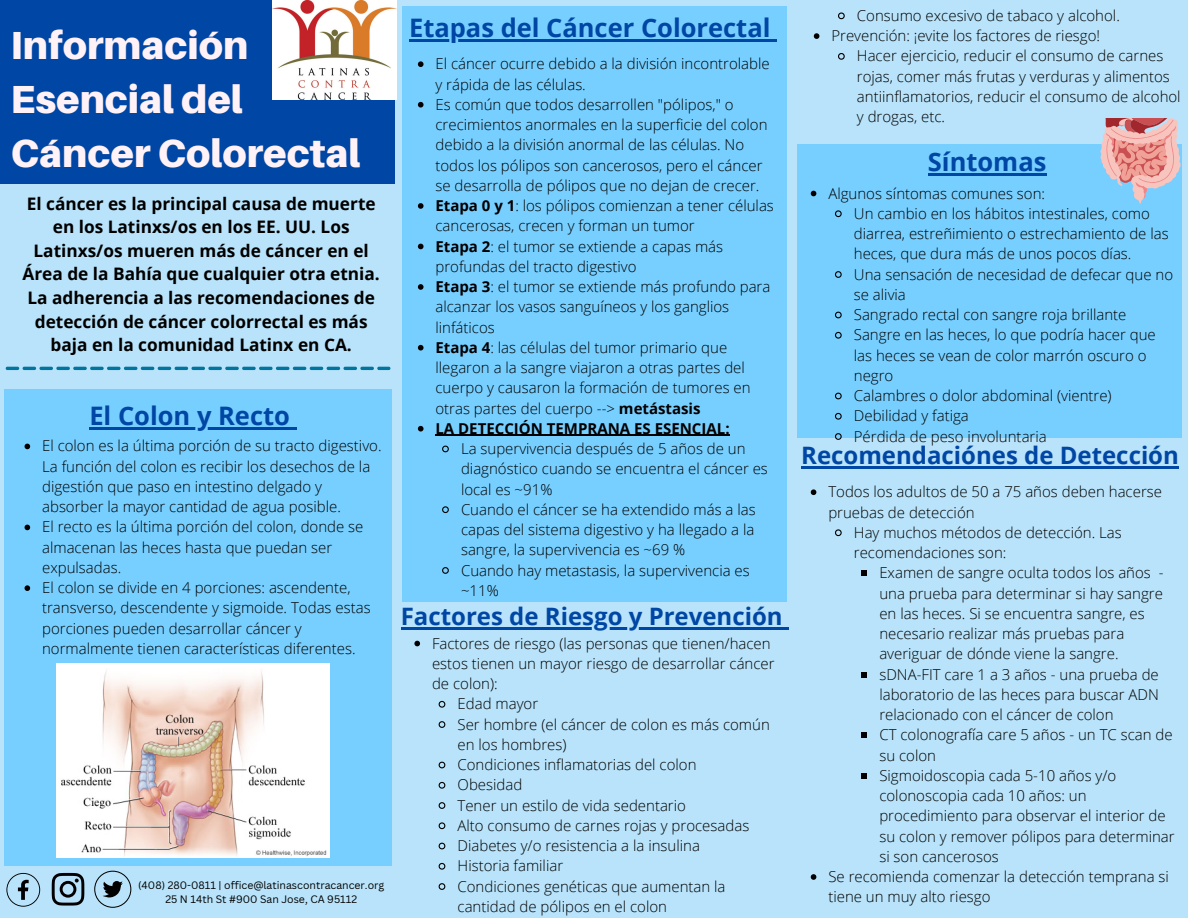
<style>
.page{position:relative;width:1188px;height:918px;background:#b8e3fa}
.page>*{position:absolute;margin:0;border:0;box-sizing:border-box;transform-origin:0 0}
.t1{font:900 39.15px/54px "Aileron";color:#fff2f7}
.t2{font:700 25.5px "Open Sans";color:#0046a4}
.t3{font:700 24px "Open Sans";color:#0046a4}
.t4{font:700 17.25px/23.7px "Open Sans";color:#000;text-align:center}
.t5{font:300 15px/20.2px "Open Sans";color:#000}
.t6{font:10.5px/14px "Canva Sans";color:#000;text-align:center}
.s1{font-weight:700}
</style>
<div class="page">
<svg style="left:6px;top:367px;width:384px;height:3px"></svg>
<div style="left:0;top:0;width:395px;height:184px;background:#0046a4"></div>
<div style="left:4px;top:389px;width:388px;height:477px;background:#77cfff"></div>
<div style="left:402px;top:7px;width:384px;height:595px;background:#77cfff"></div>
<div style="left:797px;top:144px;width:385px;height:293px;background:#77cfff"></div>
<img style="left:273px;top:0;width:123px;height:99px">
<svg style="left:418px;top:61px;width:6px;height:6px"></svg>
<svg style="left:418px;top:102px;width:6px;height:6px"></svg>
<svg style="left:418px;top:203px;width:6px;height:6px"></svg>
<svg style="left:418px;top:244px;width:6px;height:5px"></svg>
<svg style="left:418px;top:284px;width:6px;height:6px"></svg>
<svg style="left:418px;top:345px;width:6px;height:6px"></svg>
<svg style="left:418px;top:426px;width:6px;height:6px"></svg>
<hr style="left:436px;top:435px;width:294px;height:1px;background:#000">
<svg style="left:442px;top:445px;width:7px;height:8px"></svg>
<svg style="left:442px;top:506px;width:7px;height:8px"></svg>
<svg style="left:442px;top:567px;width:7px;height:7px"></svg>
<svg style="left:6px;top:873px;width:34px;height:34px"></svg>
<svg style="left:52px;top:873px;width:32px;height:33px"></svg>
<svg style="left:94px;top:871px;width:37px;height:37px"></svg>
<svg style="left:1100px;top:119px;width:81px;height:85px"></svg>
<svg style="left:25px;top:444px;width:5px;height:5px"></svg>
<svg style="left:25px;top:525px;width:5px;height:5px"></svg>
<svg style="left:25px;top:585px;width:5px;height:6px"></svg>
<hr style="left:89px;top:427px;width:201px;height:2px;background:#0046a4">
<svg style="left:290px;top:427px;width:7px;height:2px"></svg>
<hr style="left:409px;top:39px;width:362px;height:3px;background:#0046a4">
<svg style="left:771px;top:39px;width:6px;height:3px"></svg>
<hr style="left:401px;top:627px;width:382px;height:2px;background:#0046a4">
<svg style="left:783px;top:627px;width:6px;height:2px"></svg>
<svg style="left:414px;top:641px;width:6px;height:5px"></svg>
<svg style="left:438px;top:700px;width:8px;height:8px"></svg>
<svg style="left:438px;top:721px;width:8px;height:7px"></svg>
<svg style="left:438px;top:761px;width:8px;height:8px"></svg>
<svg style="left:438px;top:781px;width:8px;height:8px"></svg>
<svg style="left:438px;top:802px;width:8px;height:7px"></svg>
<svg style="left:438px;top:822px;width:8px;height:8px"></svg>
<svg style="left:438px;top:842px;width:8px;height:8px"></svg>
<svg style="left:438px;top:862px;width:8px;height:8px"></svg>
<svg style="left:438px;top:883px;width:8px;height:7px"></svg>
<svg style="left:811px;top:489px;width:5px;height:6px"></svg>
<svg style="left:835px;top:529px;width:7px;height:8px"></svg>
<svg style="left:861px;top:570px;width:6px;height:6px"></svg>
<svg style="left:861px;top:672px;width:6px;height:5px"></svg>
<svg style="left:861px;top:732px;width:6px;height:6px"></svg>
<svg style="left:861px;top:773px;width:6px;height:6px"></svg>
<svg style="left:811px;top:874px;width:5px;height:6px"></svg>
<hr style="left:928px;top:173px;width:118px;height:3px;background:#0046a4">
<svg style="left:838px;top:12px;width:7px;height:8px"></svg>
<svg style="left:814px;top:33px;width:5px;height:6px"></svg>
<svg style="left:838px;top:53px;width:7px;height:7px"></svg>
<svg style="left:811px;top:191px;width:5px;height:5px"></svg>
<svg style="left:835px;top:210px;width:7px;height:8px"></svg>
<svg style="left:835px;top:271px;width:7px;height:7px"></svg>
<svg style="left:835px;top:311px;width:7px;height:8px"></svg>
<svg style="left:835px;top:331px;width:7px;height:8px"></svg>
<svg style="left:835px;top:392px;width:7px;height:8px"></svg>
<svg style="left:835px;top:412px;width:7px;height:8px"></svg>
<svg style="left:834px;top:433px;width:9px;height:7px"></svg>
<hr style="left:801px;top:466px;width:378px;height:3px;background:#0046a4">
<img style="left:57px;top:664px;width:272px;height:193px">
<h1 class="t1" style="left:10px;top:17px;width:351px">Información<br>Esencial del<br>Cáncer Colorectal</h1>
<p class="t4" style="left:23px;top:191px;width:359px">El cáncer es la principal causa de muerte en los Latinxs/os en los EE. UU. Los Latinxs/os mueren más de cáncer en el Área de la Bahía que cualquier otra etnia.<br>La adherencia a las recomendaciones de detección de cáncer colorrectal es más baja en la comunidad Latinx en CA.</p>
<h2 class="t2" style="left:89px;top:398px;width:202px">El Colon y Recto</h2>
<p class="t5" style="left:42px;top:436px;width:341px">El colon es la última porción de su tracto digestivo.<br>La función del colon es recibir los desechos de la digestión que paso en intestino delgado y absorber la mayor cantidad de agua posible.<br>El recto es la última porción del colon, donde se almacenan las heces hasta que puedan ser expulsadas.<br>El colon se divide en 4 porciones: ascendente, transverso, descendente y sigmoide. Todas estas porciones pueden desarrollar cáncer y normalmente tienen características diferentes.</p>
<p class="t6" style="left:138px;top:878px;width:248px">(408) 280-0811 | office@latinascontracancer.org<br>25 N 14th St #900 San Jose, CA 95112</p>
<h2 class="t2" style="left:409px;top:10px;width:363px">Etapas del Cáncer Colorectal</h2>
<p class="t5" style="left:436px;top:53px;width:340px">El cáncer ocurre debido a la división incontrolable y rápida de las células.<br>Es común que todos desarrollen "pólipos," o crecimientos anormales en la superficie del colon debido a la división anormal de las células. No todos los pólipos son cancerosos, pero el cáncer se desarrolla de pólipos que no dejan de crecer.<br><span class="s1">Etapa 0 y 1</span>: los pólipos comienzan a tener células cancerosas, crecen y forman un tumor<br><span class="s1">Etapa 2</span>: el tumor se extiende a capas más profundas del tracto digestivo<br><span class="s1">Etapa 3</span>: el tumor se extiende más profundo para alcanzar los vasos sanguíneos y los ganglios linfáticos<br><span class="s1">Etapa 4</span>: las células del tumor primario que llegaron a la sangre viajaron a otras partes del cuerpo y causaron la formación de tumores en otras partes del cuerpo --&gt; <span class="s1">metástasis<br>LA DETECCIÓN TEMPRANA ES ESENCIAL:</span></p>
<p class="t5" style="left:461px;top:438px;width:308px">La supervivencia después de 5 años de un diagnóstico cuando se encuentra el cáncer es local es ~91%<br>Cuando el cáncer se ha extendido más a las capas del sistema digestivo y ha llegado a la sangre, la supervivencia es ~69 %<br>Cuando hay metastasis, la supervivencia es ~11%</p>
<h3 class="t3" style="left:401px;top:599px;width:383px">Factores de Riesgo y Prevención</h3>
<p class="t5" style="left:432px;top:633px;width:340px">Factores de riesgo (las personas que tienen/hacen</p>
<p class="t5" style="left:432px;top:653px;width:344px">estos tienen un mayor riesgo de desarrollar cáncer</p>
<p class="t5" style="left:432px;top:673px;width:67px">de colon):</p>
<p class="t5" style="left:458px;top:693px;width:82px">Edad mayor</p>
<p class="t5" style="left:458px;top:714px;width:314px">Ser hombre (el cáncer de colon es más común</p>
<p class="t5" style="left:458px;top:734px;width:110px">en los hombres)</p>
<p class="t5" style="left:458px;top:754px;width:240px">Condiciones inflamatorias del colon</p>
<p class="t5" style="left:458px;top:774px;width:66px">Obesidad</p>
<p class="t5" style="left:458px;top:795px;width:230px">Tener un estilo de vida sedentario</p>
<p class="t5" style="left:458px;top:815px;width:293px">Alto consumo de carnes rojas y procesadas</p>
<p class="t5" style="left:458px;top:835px;width:244px">Diabetes y/o resistencia a la insulina</p>
<p class="t5" style="left:458px;top:855px;width:107px">Historia familiar</p>
<p class="t5" style="left:458px;top:876px;width:270px">Condiciones genéticas que aumentan la</p>
<p class="t5" style="left:458px;top:896px;width:211px">cantidad de pólipos en el colon</p>
<p class="t5" style="left:831px;top:5px;width:290px;text-indent:26px">Consumo excesivo de tabaco y alcohol.<br>Prevención: ¡evite los factores de riesgo!</p>
<p class="t5" style="left:857px;top:45px;width:325px">Hacer ejercicio, reducir el consumo de carnes rojas, comer más frutas y verduras y alimentos antiinflamatorios, reducir el consumo de alcohol y drogas, etc.</p>
<h2 class="t2" style="left:928px;top:144px;width:120px">Síntomas</h2>
<p class="t5" style="left:854px;top:183px;width:321px;text-indent:-26px">Algunos síntomas comunes son:<br>Un cambio en los hábitos intestinales, como diarrea, estreñimiento o estrechamiento de las heces, que dura más de unos pocos días.<br>Una sensación de necesidad de defecar que no se alivia<br>Sangrado rectal con sangre roja brillante Sangre en las heces, lo que podría hacer que las heces se vean de color marrón oscuro o negro<br>Calambres o dolor abdominal (vientre)<br>Debilidad y fatiga<br>Pérdida de peso involuntaria</p>
<h3 class="t3" style="left:801px;top:438px;width:379px">Recomendaciónes de Detección</h3>
<p class="t5" style="left:828px;top:481px;width:335px">Todos los adultos de 50 a 75 años deben hacerse</p>
<p class="t5" style="left:828px;top:502px;width:148px">pruebas de detección</p>
<p class="t5" style="left:854px;top:522px;width:269px">Hay muchos métodos de detección. Las</p>
<p class="t5" style="left:854px;top:542px;width:154px">recomendaciones son:</p>
<p class="t5" style="left:879px;top:562px;width:286px">Examen de sangre oculta todos los años -</p>
<p class="t5" style="left:879px;top:583px;width:285px">una prueba para determinar si hay sangre</p>
<p class="t5" style="left:879px;top:603px;width:267px">en las heces. Si se encuentra sangre, es</p>
<p class="t5" style="left:879px;top:623px;width:246px">necesario realizar más pruebas para</p>
<p class="t5" style="left:879px;top:643px;width:241px">averiguar de dónde viene la sangre.</p>
<p class="t5" style="left:879px;top:664px;width:281px">sDNA-FIT care 1 a 3 años - una prueba de</p>
<p class="t5" style="left:879px;top:684px;width:281px">laboratorio de las heces para buscar ADN</p>
<p class="t5" style="left:879px;top:704px;width:236px">relacionado con el cáncer de colon</p>
<p class="t5" style="left:879px;top:724px;width:295px">CT colonografía care 5 años - un TC scan de</p>
<p class="t5" style="left:879px;top:745px;width:58px">su colon</p>
<p class="t5" style="left:879px;top:765px;width:239px">Sigmoidoscopia cada 5-10 años y/o</p>
<p class="t5" style="left:879px;top:785px;width:209px">colonoscopia cada 10 años: un</p>
<p class="t5" style="left:879px;top:805px;width:288px">procedimiento para observar el interior de</p>
<p class="t5" style="left:879px;top:826px;width:297px">su colon y remover pólipos para determinar</p>
<p class="t5" style="left:879px;top:846px;width:121px">si son cancerosos</p>
<p class="t5" style="left:828px;top:866px;width:342px">Se recomienda comenzar la detección temprana si</p>
<p class="t5" style="left:828px;top:886px;width:164px">tiene un muy alto riesgo</p>
</div>
